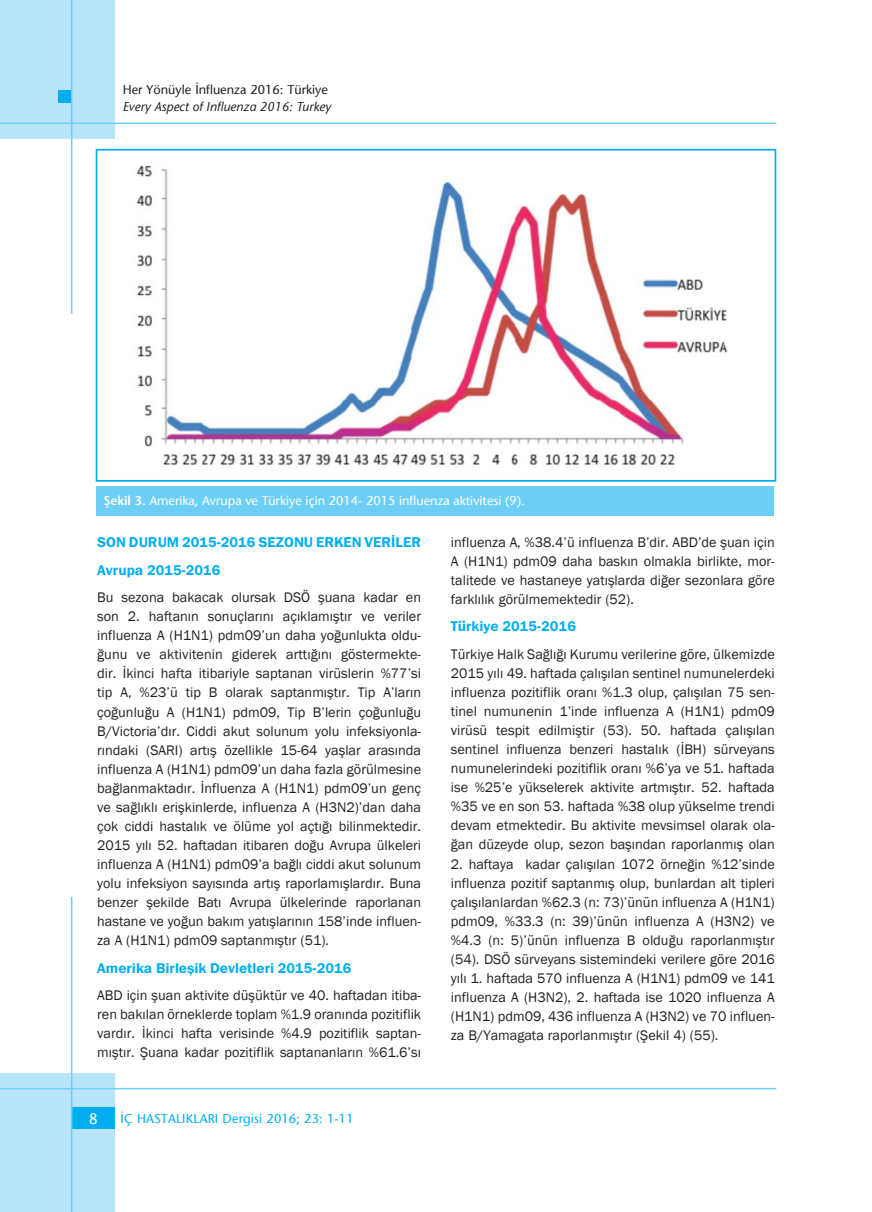
<style>
.page{position:relative;width:872px;height:1212px;background:#fff}
.page>*{position:absolute;margin:0;border:0;box-sizing:border-box;transform-origin:0 0}
.t1{font:500 15px "Stone Sans Std";color:#fff}
.t2{font:14.25px/19px "Franklin Gothic";color:#231f20;text-align:justify}
.t3{font:14.25px/28px "Franklin Goth Demi CTT";color:#00aeef}
.t4{font:500 12.75px "Stone Sans Std";color:#fff}
.t5{font:italic 500 12.75px "Stone Sans Std";color:#231f20}
.t6{font:500 12.75px "Stone Sans Std";letter-spacing:.01em;color:#00aeef}
.t7{font:500 12.75px "Stone Sans Std";color:#231f20}
.s1{font-weight:600}
</style>
<div class="page">
<div style="left:0;top:1074px;width:115px;height:138px;background:#b9e5fb"></div>
<div style="left:0;top:0;width:115px;height:138px;background:#b9e5fb"></div>
<hr style="left:0;top:123px;width:776px;height:1px;background:#6dcff6">
<hr style="left:0;top:1088px;width:776px;height:1px;background:#6dcff6">
<div style="left:58px;top:90px;width:13px;height:13px;background:#00aeef"></div>
<hr style="left:71px;top:0;width:1px;height:314px;background:#6dcff6">
<div style="left:72px;top:1107px;width:42px;height:22px;background:#00aeef"></div>
<hr style="left:71px;top:897px;width:1px;height:315px;background:#6dcff6">
<div style="left:96px;top:486px;width:677px;height:29px;background:#6dcff6"></div>
<img style="left:136px;top:165px;width:592px;height:301px">
<div style="left:96px;top:149px;width:680px;height:333px;border:2px solid #00aeef"></div>
<p class="t7" style="left:123px;top:85px;width:207px">Her Yönüyle İnfluenza 2016: Türkiye</p>
<p class="t5" style="left:123px;top:102px;width:210px">Every Aspect of Influenza 2016: Turkey</p>
<p class="t4" style="left:104px;top:496px;width:423px"><span class="s1">Şekil 3.</span> Amerika, Avrupa ve Türkiye için 2014- 2015 influenza aktivitesi (9).</p>
<p class="t3" style="left:97px;top:527px;width:325px">SON DURUM 2015-2016 SEZONU ERKEN VERİLER<br>Avrupa 2015-2016</p>
<p class="t2" style="left:97px;top:588px;width:325px">Bu sezona bakacak olursak DSÖ şuana kadar en son 2. haftanın sonuçlarını açıklamıştır ve veriler influenza A (H1N1) pdm09’un daha yoğunlukta oldu&shy;ğunu ve aktivitenin giderek arttığını göstermekte&shy;dir. İkinci hafta itibariyle saptanan virüslerin %77’si tip A, %23’ü tip B olarak saptanmıştır. Tip A’ların çoğunluğu A (H1N1) pdm09, Tip B’lerin çoğunluğu B/Victoria’dır. Ciddi akut solunum yolu infeksiyonla&shy;rındaki (SARI) artış özellikle 15-64 yaşlar arasında influenza A (H1N1) pdm09’un daha fazla görülmesine bağlanmaktadır. İnfluenza A (H1N1) pdm09’un genç ve sağlıklı erişkinlerde, influenza A (H3N2)’dan daha çok ciddi hastalık ve ölüme yol açtığı bilinmektedir.<br>2015 yılı 52. haftadan itibaren doğu Avrupa ülkeleri influenza A (H1N1) pdm09’a bağlı ciddi akut solunum yolu infeksiyon sayısında artış raporlamışlardır. Buna benzer şekilde Batı Avrupa ülkelerinde raporlanan hastane ve yoğun bakım yatışlarının 158’inde influen&shy;za A (H1N1) pdm09 saptanmıştır (51).</p>
<p class="t3" style="left:97px;top:953px;width:256px">Amerika Birleşik Devletleri 2015-2016</p>
<p class="t2" style="left:97px;top:986px;width:325px">ABD için şuan aktivite düşüktür ve 40. haftadan itiba&shy;ren bakılan örneklerde toplam %1.9 oranında pozitiflik vardır. İkinci hafta verisinde %4.9 pozitiflik saptan&shy;mıştır. Şuana kadar pozitiflik saptananların %61.6’sı</p>
<p class="t1" style="left:89px;top:1113px;width:10px">8</p>
<p class="t6" style="left:121px;top:1114px;width:235px">İÇ HASTALIKLARI Dergisi 2016; 23: 1-11</p>
<p class="t2" style="left:451px;top:532px;width:325px">influenza A, %38.4’ü influenza B’dir. ABD’de şuan için A (H1N1) pdm09 daha baskın olmakla birlikte, mor&shy;talitede ve hastaneye yatışlarda diğer sezonlara göre farklılık görülmemektedir (52).</p>
<p class="t3" style="left:451px;top:612px;width:127px">Türkiye 2015-2016</p>
<p class="t2" style="left:451px;top:644px;width:325px">Türkiye Halk Sağlığı Kurumu verilerine göre, ülkemizde 2015 yılı 49. haftada çalışılan sentinel numunelerdeki influenza pozitiflik oranı %1.3 olup, çalışılan 75 sen&shy;tinel numunenin 1’inde influenza A (H1N1) pdm09 virüsü tespit edilmiştir (53). 50. haftada çalışılan sentinel influenza benzeri hastalık (İBH) sürveyans numunelerindeki pozitiflik oranı %6’ya ve 51. haftada ise %25’e yükselerek aktivite artmıştır. 52. haftada %35 ve en son 53. haftada %38 olup yükselme trendi devam etmektedir. Bu aktivite mevsimsel olarak ola&shy;ğan düzeyde olup, sezon başından raporlanmış olan</p>
<p class="t2" style="left:451px;top:854px;width:325px">2. haftaya kadar çalışılan 1072 örneğin %12’sinde influenza pozitif saptanmış olup, bunlardan alt tipleri çalışılanlardan %62.3 (n: 73)’ünün influenza A (H1N1) pdm09, %33.3 (n: 39)’ünün influenza A (H3N2) ve %4.3 (n: 5)’ünün influenza B olduğu raporlanmıştır (54). DSÖ sürveyans sistemindeki verilere göre 2016 yılı 1. haftada 570 influenza A (H1N1) pdm09 ve 141 influenza A (H3N2), 2. haftada ise 1020 influenza A (H1N1) pdm09, 436 influenza A (H3N2) ve 70 influen&shy;za B/Yamagata raporlanmıştır (Şekil 4) (55).</p>
</div>
